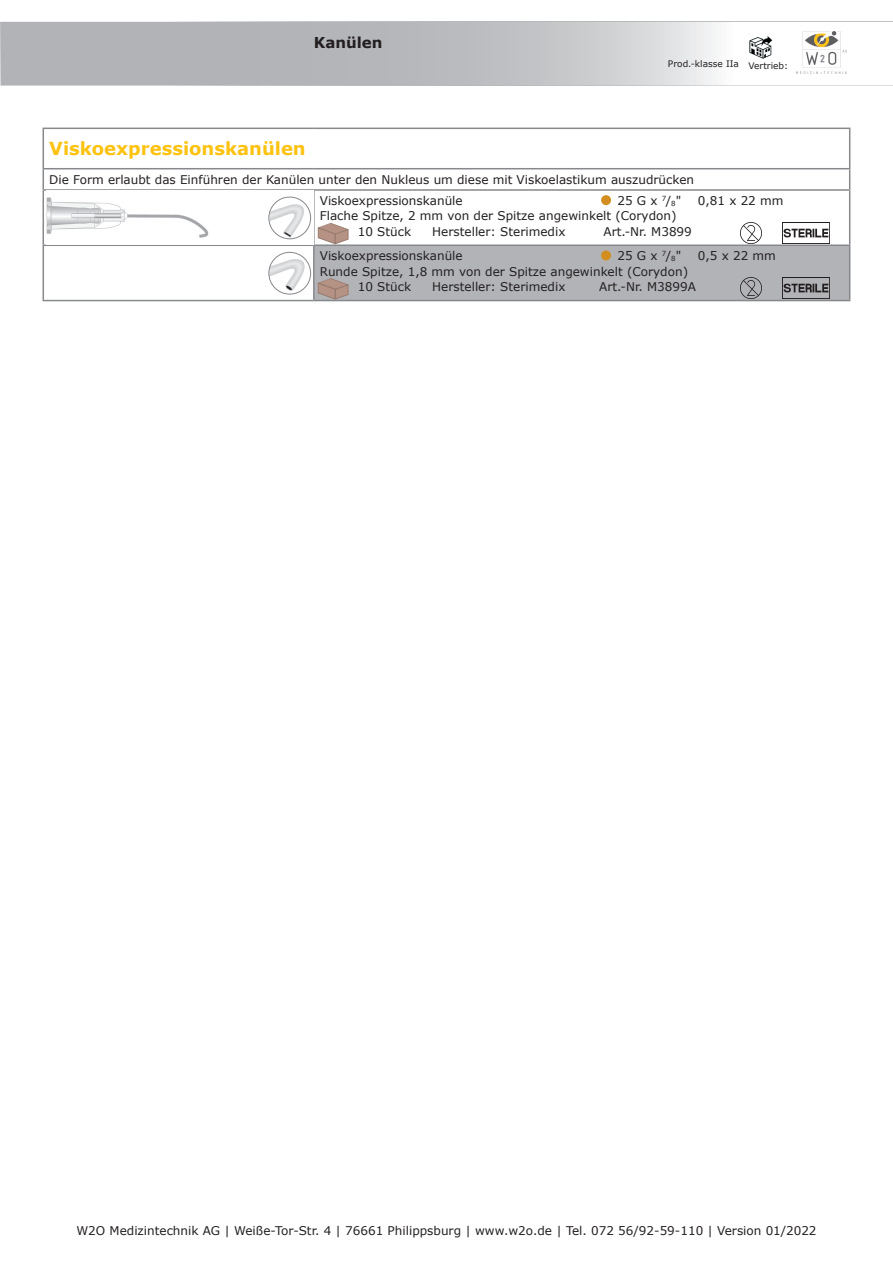
<style>
.page{position:relative;width:893px;height:1263px;background:#fff}
.page>*{position:absolute;margin:0;border:0;box-sizing:border-box;transform-origin:0 0}
.t1{font:700 18px "Verdana";color:#fec210}
.t2{font:700 15px "Verdana";color:#231f20}
.t3{font:12px/15.3px "Verdana";color:#231f20}
.t4{font:9px "Verdana";color:#231f20}
</style>
<div class="page">
<div style="left:314px;top:245px;width:536px;height:56px;background:#b2b3b7"></div>
<hr style="left:43px;top:128px;width:271px;height:1px;background:#86888b">
<hr style="left:43px;top:129px;width:1px;height:39px;background:#86888b">
<hr style="left:314px;top:128px;width:536px;height:1px;background:#86888b">
<hr style="left:849px;top:129px;width:1px;height:39px;background:#86888b">
<hr style="left:43px;top:168px;width:271px;height:1px;background:#86888b">
<svg style="left:43px;top:169px;width:1px;height:20px"></svg>
<hr style="left:314px;top:168px;width:536px;height:1px;background:#86888b">
<svg style="left:849px;top:169px;width:1px;height:20px"></svg>
<hr style="left:43px;top:189px;width:271px;height:2px;background:#86888b">
<hr style="left:43px;top:191px;width:1px;height:53px;background:#86888b">
<hr style="left:314px;top:189px;width:536px;height:2px;background:#86888b">
<hr style="left:313px;top:191px;width:2px;height:53px;background:#86888b">
<hr style="left:849px;top:191px;width:1px;height:53px;background:#86888b">
<hr style="left:43px;top:244px;width:271px;height:2px;background:#86888b">
<hr style="left:43px;top:246px;width:1px;height:54px;background:#86888b">
<hr style="left:314px;top:244px;width:536px;height:2px;background:#86888b">
<hr style="left:313px;top:246px;width:2px;height:54px;background:#86888b">
<hr style="left:849px;top:246px;width:1px;height:54px;background:#86888b">
<hr style="left:43px;top:300px;width:271px;height:1px;background:#86888b">
<hr style="left:314px;top:300px;width:536px;height:1px;background:#86888b">
<img style="left:46px;top:196px;width:266px;height:44px">
<div style="left:601px;top:195px;width:10px;height:10px;background:#d28f20;border-radius:50%"></div>
<svg style="left:317px;top:223px;width:32px;height:22px"></svg>
<img style="left:783px;top:222px;width:46px;height:16px">
<img style="left:740px;top:222px;width:21px;height:21px">
<div style="left:601px;top:250px;width:10px;height:10px;background:#d28f20;border-radius:50%"></div>
<svg style="left:317px;top:278px;width:32px;height:22px"></svg>
<img style="left:783px;top:277px;width:46px;height:22px">
<img style="left:740px;top:277px;width:21px;height:22px">
<img style="left:269px;top:200px;width:39px;height:39px">
<div style="left:268px;top:197px;width:43px;height:42px;border:1px solid #86888b;border-radius:50%"></div>
<img style="left:270px;top:253px;width:39px;height:41px">
<div style="left:268px;top:252px;width:43px;height:42px;border:1px solid #86888b;border-radius:50%"></div>
<svg style="left:0;top:22px;width:893px;height:64px"></svg>
<div style="left:792px;top:31px;width:58px;height:43px;background:#fff"></div>
<img style="left:796px;top:31px;width:50px;height:43px">
<img style="left:748px;top:34px;width:26px;height:26px">
<p class="t2" style="left:314px;top:32px;width:70px">Kanülen</p>
<p class="t4" style="left:668px;top:58px;width:73px">Prod.-klasse IIa</p>
<p class="t4" style="left:748px;top:60px;width:41px">Vertrieb:</p>
<h1 class="t1" style="left:49px;top:136px;width:258px">Viskoexpressionskanülen</h1>
<p class="t3" style="left:320px;top:169px;width:376px;line-height:21.1px;text-indent:-271px">Die Form erlaubt das Einführen der Kanülen unter den Nukleus um diese mit Viskoelastikum auszudrücken<br>Viskoexpressionskanüle</p>
<p class="t3" style="left:617px;top:193px;width:65px">25 G x <sup>7</sup>/<sub>8</sub>"</p>
<p class="t3" style="left:698px;top:193px;width:87px">0,81 x 22 mm</p>
<p class="t3" style="left:358px;top:208px;width:320px;text-indent:-38px">Flache Spitze, 2 mm von der Spitze angewinkelt (Corydon)<br>10 Stück</p>
<p class="t3" style="left:432px;top:224px;width:135px">Hersteller: Sterimedix</p>
<p class="t3" style="left:603px;top:224px;width:90px">Art.-Nr. M3899</p>
<p class="t3" style="left:320px;top:248px;width:144px">Viskoexpressionskanüle</p>
<p class="t3" style="left:617px;top:248px;width:65px">25 G x <sup>7</sup>/<sub>8</sub>"</p>
<p class="t3" style="left:698px;top:248px;width:80px">0,5 x 22 mm</p>
<p class="t3" style="left:358px;top:264px;width:332px;text-indent:-38px">Runde Spitze, 1,8 mm von der Spitze angewinkelt (Corydon)<br>10 Stück</p>
<p class="t3" style="left:432px;top:279px;width:135px">Hersteller: Sterimedix</p>
<p class="t3" style="left:599px;top:279px;width:98px">Art.-Nr. M3899A</p>
<p class="t3" style="left:76px;top:1223px;width:742px">W2O Medizintechnik AG | Weiße-Tor-Str. 4 | 76661 Philippsburg | www.w2o.de | Tel. 072 56/92-59-110 | Version 01/2022</p>
</div>
